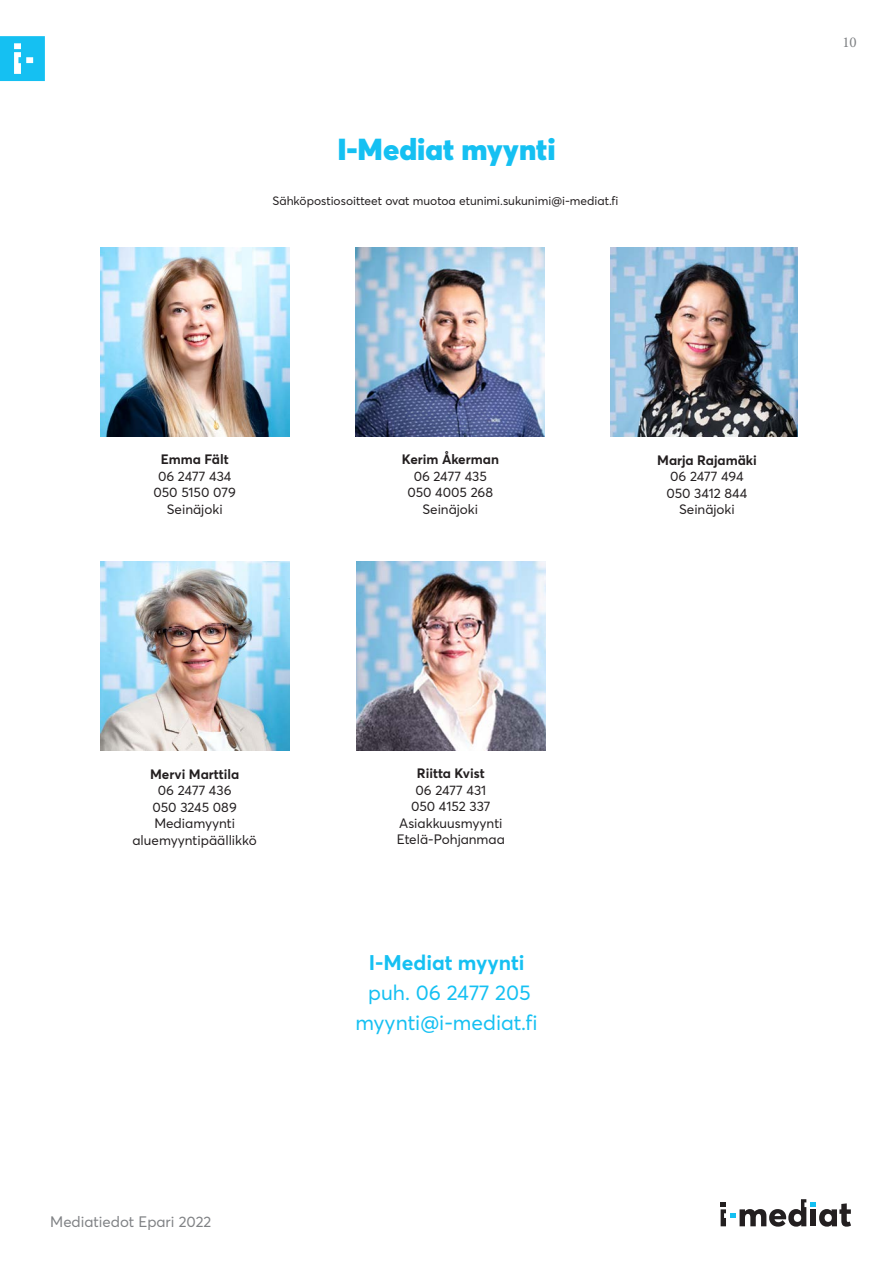
<style>
.page{position:relative;width:893px;height:1263px;background:#fff}
.page>*{position:absolute;margin:0;border:0;box-sizing:border-box;transform-origin:0 0}
.t1{font:900 30px "Averta Std PE";color:#15c0f2}
.t2{font:21px "Averta Std PE";color:#15c0f2}
.t3{font:700 21px "Averta Std PE";color:#15c0f2}
.t4{font:15px "Averta Std PE";color:#808285}
.t5{font:15px "Minion Pro";color:#808285}
.Yhteystieto{font:13.5px "Averta Std PE";color:#231f20}
.Yhteystieto-2{font:700 13.5px "Averta Std PE";color:#231f20}
.t6{font:12px "Averta Std PE";color:#231f20}
</style>
<div class="page">
<svg style="left:0;top:36px;width:45px;height:45px;background:#2fc7f3"></svg>
<svg style="left:721px;top:1199px;width:130px;height:27px"></svg>
<img style="left:356px;top:561px;width:189px;height:190px">
<img style="left:100px;top:248px;width:189px;height:189px">
<img style="left:100px;top:561px;width:189px;height:190px">
<img style="left:610px;top:248px;width:187px;height:189px">
<img style="left:356px;top:248px;width:189px;height:189px">
<hr style="left:892px;top:0;width:1px;height:1263px;background:#15c0f2">
<p class="t1" style="left:337px;top:128px;width:220px">I-Mediat myynti</p>
<p class="t6" style="left:272px;top:193px;width:347px">Sähköpostiosoitteet ovat muotoa etunimi.sukunimi@i-mediat.fi</p>
<p class="t5" style="left:842px;top:32px;width:16px">10</p>
<p class="Yhteystieto-2" style="left:161px;top:450px;width:70px">Emma Fält</p>
<p class="Yhteystieto" style="left:158px;top:467px;width:75px">06 2477 434</p>
<p class="Yhteystieto" style="left:154px;top:483px;width:84px">050 5150 079</p>
<p class="Yhteystieto" style="left:167px;top:500px;width:57px">Seinäjoki</p>
<p class="Yhteystieto-2" style="left:402px;top:450px;width:99px">Kerim Åkerman</p>
<p class="Yhteystieto" style="left:414px;top:467px;width:75px">06 2477 435</p>
<p class="Yhteystieto" style="left:407px;top:483px;width:87px">050 4005 268</p>
<p class="Yhteystieto" style="left:422px;top:500px;width:57px">Seinäjoki</p>
<p class="Yhteystieto-2" style="left:657px;top:451px;width:101px">Marja Rajamäki</p>
<p class="Yhteystieto" style="left:670px;top:467px;width:75px">06 2477 494</p>
<p class="Yhteystieto" style="left:667px;top:484px;width:82px">050 3412 844</p>
<p class="Yhteystieto" style="left:679px;top:500px;width:57px">Seinäjoki</p>
<p class="Yhteystieto-2" style="left:150px;top:764px;width:91px">Mervi Marttila</p>
<p class="Yhteystieto" style="left:158px;top:781px;width:75px">06 2477 436</p>
<p class="Yhteystieto" style="left:153px;top:798px;width:86px">050 3245 089</p>
<p class="Yhteystieto" style="left:154px;top:814px;width:82px">Mediamyynti</p>
<p class="Yhteystieto" style="left:132px;top:831px;width:126px">aluemyyntipäällikkö</p>
<p class="t4" style="left:50px;top:1212px;width:162px">Mediatiedot Epari 2022</p>
<p class="Yhteystieto-2" style="left:417px;top:764px;width:70px">Riitta Kvist</p>
<p class="Yhteystieto" style="left:415px;top:780px;width:72px">06 2477 431</p>
<p class="Yhteystieto" style="left:411px;top:797px;width:81px">050 4152 337</p>
<p class="Yhteystieto" style="left:399px;top:813px;width:105px">Asiakkuusmyynti</p>
<p class="Yhteystieto" style="left:397px;top:830px;width:110px">Etelä-Pohjanmaa</p>
<p class="t3" style="left:369px;top:948px;width:157px">I-Mediat myynti</p>
<p class="t2" style="left:368px;top:978px;width:164px">puh. 06 2477 205</p>
<p class="t2" style="left:355px;top:1008px;width:184px">myynti@i-mediat.fi</p>
</div>
